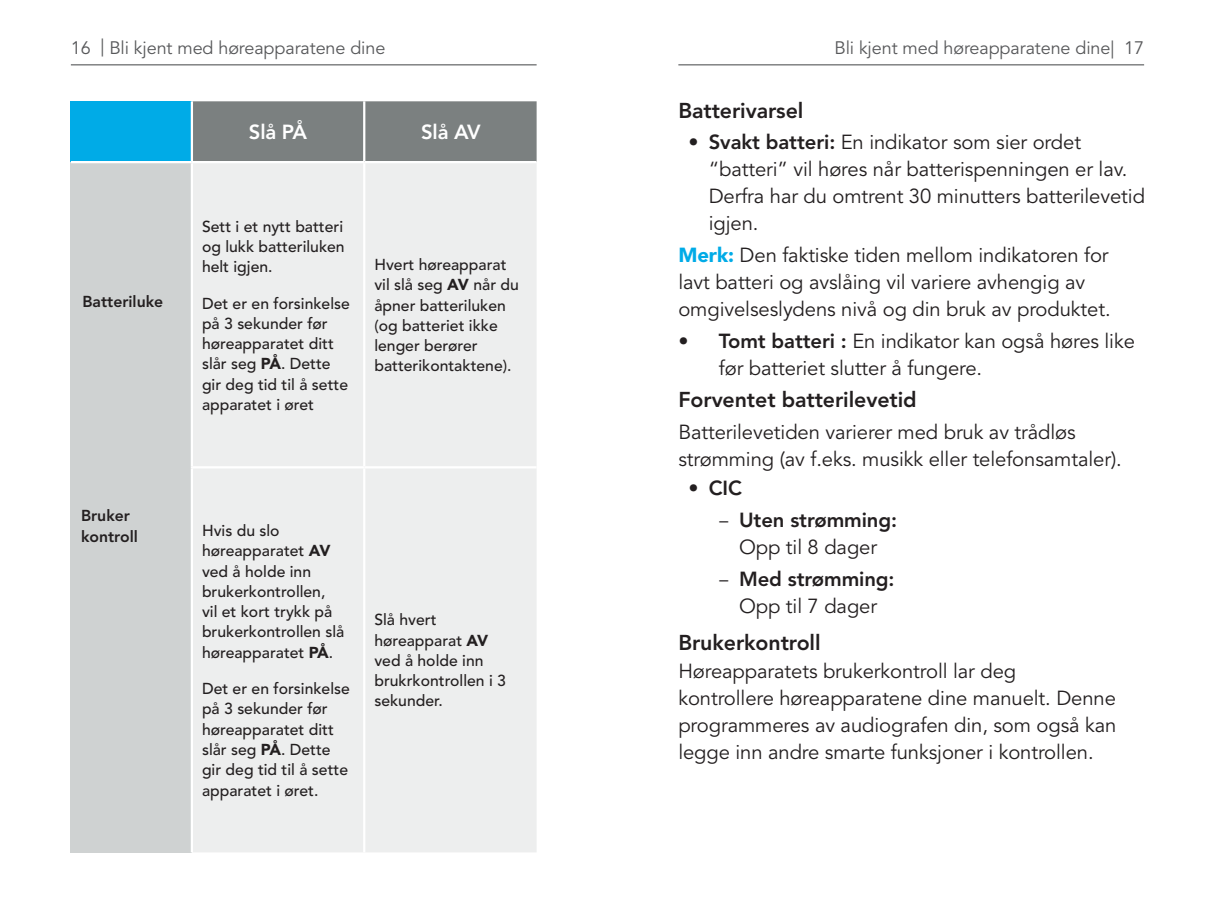
<style>
.page{position:relative;width:1215px;height:912px;background:#fff}
.page>*{position:absolute;margin:0;border:0;box-sizing:border-box;transform-origin:0 0}
.Subhead{font:21.38px "Avenir LT SLI Std Heavy";letter-spacing:-.005em;color:#231f20}
.Body_Copy{font:21.38px "Avenir LT SLI Std Heavy";letter-spacing:-.005em;color:#231f20}
.Body_Copy-2{font:20.25px/27px "Avenir LT SLI Std Book";letter-spacing:-.005em;color:#231f20}
.t1{font:20.25px/27px "Avenir LT SLI Std Heavy";letter-spacing:-.005em;color:#231f20;text-align:center}
.t2{font:20.25px "Avenir LT SLI Std Heavy";letter-spacing:-.01em;color:#fff}
.t3{font:18px "Avenir LT SLI Std Book";letter-spacing:-.005em;color:#57585a}
.t4{font:15.75px/20.2px "Avenir LT SLI Std Medium";color:#231f20}
.t5{font:15.75px/20.2px "Avenir LT SLI Std Heavy";color:#231f20}
.s1{font-family:"Avenir LT SLI Std Black"}
.s2{font-family:"Avenir LT SLI Std Heavy"}
.s3{font-family:"Avenir LT SLI Std Black";color:#00abe7}
.s4{font-family:"Myriad Pro"}
.s5{font-family:"Avenir LT SLI Std Book"}
</style>
<div class="page">
<hr style="left:71px;top:64px;width:466px;height:1px;background:#57585a">
<hr style="left:678px;top:64px;width:466px;height:1px;background:#57585a">
<div style="left:71px;top:101px;width:121px;height:61px;background:#00abe7"></div>
<div style="left:193px;top:101px;width:344px;height:60px;background:#7b8080"></div>
<div style="left:71px;top:162px;width:121px;height:690px;background:#cfd2d2"></div>
<div style="left:193px;top:163px;width:344px;height:689px;background:#edeeee"></div>
<hr style="left:191px;top:101px;width:2px;height:60px;background:#fff">
<hr style="left:363px;top:101px;width:2px;height:60px;background:#fff">
<hr style="left:71px;top:161px;width:121px;height:2px;background:#fff">
<hr style="left:191px;top:163px;width:2px;height:303px;background:#fff">
<hr style="left:363px;top:163px;width:2px;height:303px;background:#fff">
<hr style="left:191px;top:466px;width:173px;height:2px;background:#fff">
<hr style="left:191px;top:468px;width:2px;height:384px;background:#fff">
<hr style="left:364px;top:466px;width:173px;height:2px;background:#fff">
<hr style="left:363px;top:468px;width:2px;height:384px;background:#fff">
<p class="t3" style="left:71px;top:38px;width:316px">16 | Bli kjent med høreapparatene dine</p>
<p class="t3" style="left:834px;top:38px;width:311px">Bli kjent med høreapparatene dine| 17</p>
<p class="t5" style="left:82px;top:291px;width:82px">Batteriluke</p>
<p class="t5" style="left:81px;top:505px;width:58px">Bruker kontroll</p>
<p class="t2" style="left:249px;top:120px;width:60px">Slå PÅ</p>
<p class="t2" style="left:421px;top:120px;width:61px">Slå AV</p>
<p class="t4" style="left:202px;top:216px;width:144px;text-align:justify">Sett i et nytt batteri og lukk batteriluken helt igjen.</p>
<p class="t4" style="left:202px;top:293px;width:149px">Det er en forsinkelse på 3 sekunder før høreapparatet ditt slår seg <span class="s1">PÅ</span>. Dette gir deg tid til å sette apparatet i øret</p>
<p class="t4" style="left:374px;top:255px;width:146px">Hvert høreapparat vil slå seg <span class="s1">AV</span> når du åpner batteriluken (og batteriet ikke lenger berører batterikontaktene).</p>
<p class="t4" style="left:202px;top:521px;width:144px">Hvis du slo høreapparatet <span class="s1">AV </span>ved å holde inn brukerkontrollen, vil et kort trykk på brukerkontrollen slå høreapparatet <span class="s1">PÅ</span>.</p>
<p class="t4" style="left:202px;top:678px;width:149px">Det er en forsinkelse på 3 sekunder før høreapparatet ditt slår seg <span class="s1">PÅ</span>. Dette gir deg tid til å sette apparatet i øret.</p>
<p class="t4" style="left:374px;top:610px;width:133px">Slå hvert høreapparat <span class="s1">AV </span>ved å holde inn brukrkontrollen i 3 sekunder.</p>
<p class="Subhead" style="left:678px;top:97px;width:127px">Batterivarsel</p>
<p class="Body_Copy-2" style="left:709px;top:129px;width:438px;text-indent:-20px"><span class="s2">• Svakt batteri:</span> En indikator som sier ordet “batteri” vil høres når batterispenningen er lav.<br>Derfra har du omtrent 30 minutters batterilevetid igjen.</p>
<p class="Body_Copy-2" style="left:678px;top:242px;width:434px"><span class="s3">Merk:</span> Den faktiske tiden mellom indikatoren for lavt batteri og avslåing vil variere avhengig av omgivelseslydens nivå og din bruk av produktet.</p>
<p class="Body_Copy-2" style="left:719px;top:328px;width:418px;text-indent:-40px"><span class="s2">• Tomt batteri :</span> En indikator kan også høres like før batteriet slutter å fungere.</p>
<p class="Body_Copy" style="left:678px;top:387px;width:240px">Forventet batterilevetid</p>
<p class="Body_Copy-2" style="left:678px;top:419px;width:445px">Batterilevetiden varierer med bruk av trådløs strømming (av f.eks. musikk eller telefonsamtaler).</p>
<p class="t1" style="left:688px;top:474px;width:55px">• CIC</p>
<p class="t1" style="left:719px;top:506px;width:180px"><span class="s4">–</span> Uten strømming:<br><span class="s5">Opp til 8 dager</span></p>
<p class="t1" style="left:719px;top:565px;width:177px"><span class="s4">–</span> Med strømming:<br><span class="s5">Opp til 7 dager</span></p>
<p class="Subhead" style="left:678px;top:629px;width:144px">Brukerkontroll</p>
<p class="Body_Copy-2" style="left:678px;top:658px;width:440px">Høreapparatets brukerkontroll lar deg kontrollere høreapparatene dine manuelt. Denne programmeres av audiografen din, som også kan legge inn andre smarte funksjoner i kontrollen.</p>
</div>
